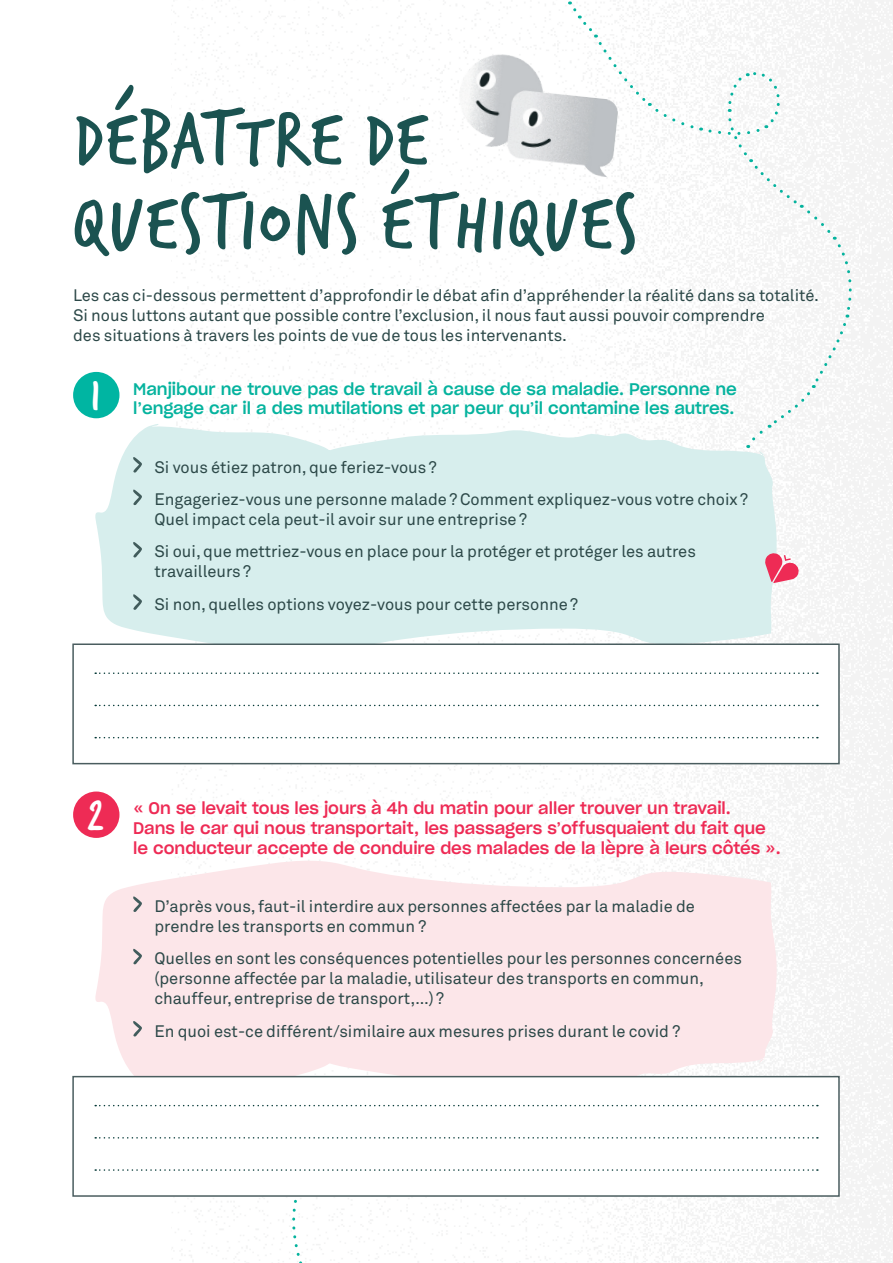
<style>
.page{position:relative;width:893px;height:1263px;background:#fff}
.page>*{position:absolute;margin:0;border:0;box-sizing:border-box;transform-origin:0 0}
.t1{font:82.8px/84px "Verveine";letter-spacing:.005em;color:#1b5351}
.t2{font:48px "Verveine";color:#fff}
.t3{font:16.5px/19.8px "Akkurat Pro";color:#2c4848}
.t4{font:16.5px/19.8px "Sharp Grotesk Medium 20";color:#ee2b55}
.t5{font:16.5px/19.8px "Sharp Grotesk Medium 20";color:#05b39e}
</style>
<div class="page">
<svg style="left:542px;top:0;width:310px;height:469px"></svg>
<svg style="left:289px;top:1197px;width:52px;height:66px"></svg>
<div style="left:73px;top:372px;width:46px;height:46px;background:#00b5a2;border-radius:50%"></div>
<svg style="left:95px;top:423px;width:682px;height:220px;background:#dbefee"></svg>
<svg style="left:133px;top:457px;width:9px;height:16px"></svg>
<svg style="left:133px;top:490px;width:9px;height:15px"></svg>
<svg style="left:133px;top:542px;width:9px;height:15px"></svg>
<svg style="left:133px;top:594px;width:9px;height:16px"></svg>
<div style="left:72px;top:643px;width:768px;height:121px;background:#fff;border:2px solid #4a5d5f"></div>
<svg style="left:95px;top:672px;width:723px;height:2px"></svg>
<svg style="left:95px;top:705px;width:723px;height:1px"></svg>
<svg style="left:95px;top:737px;width:723px;height:1px"></svg>
<div style="left:73px;top:791px;width:46px;height:47px;background:#ee2b55;border-radius:50%"></div>
<svg style="left:94px;top:858px;width:683px;height:218px;background:#fbe8eb"></svg>
<svg style="left:133px;top:896px;width:9px;height:16px"></svg>
<svg style="left:133px;top:949px;width:9px;height:15px"></svg>
<svg style="left:133px;top:1021px;width:9px;height:15px"></svg>
<div style="left:72px;top:1076px;width:768px;height:121px;background:#fff;border:2px solid #4a5d5f"></div>
<svg style="left:95px;top:1105px;width:723px;height:1px"></svg>
<svg style="left:95px;top:1137px;width:723px;height:1px"></svg>
<svg style="left:95px;top:1169px;width:723px;height:2px"></svg>
<img style="left:427px;top:26px;width:221px;height:177px">
<svg style="left:765px;top:552px;width:35px;height:31px"></svg>
<h1 class="t1" style="left:73px;top:97px;width:566px">DÉBATTRE DE<br>QUESTIONS ÉTHIQUES</h1>
<p class="t3" style="left:73px;top:286px;width:747px">Les cas ci-dessous permettent d’approfondir le débat afin d’appréhender la réalité dans sa totalité.<br>Si nous luttons autant que possible contre l’exclusion, il nous faut aussi pouvoir comprendre<br>des situations à travers les points de vue de tous les intervenants.</p>
<h2 class="t2" style="left:91px;top:362px;width:13px">1</h2>
<p class="t5" style="left:133px;top:378px;width:605px">Manjibour ne trouve pas de travail à cause de sa maladie. Personne ne l’engage car il a des mutilations et par peur qu’il contamine les autres.</p>
<p class="t3" style="left:154px;top:451px;width:595px;line-height:32.5px">Si vous étiez patron, que feriez-vous?<br>Engageriez-vous une personne malade? Comment expliquez-vous votre choix?</p>
<p class="t3" style="left:154px;top:503px;width:543px;line-height:32.5px">Quel impact cela peut-il avoir sur une entreprise?<br>Si oui, que mettriez-vous en place pour la protéger et protéger les autres</p>
<p class="t3" style="left:154px;top:556px;width:425px;line-height:32.5px">travailleurs?<br>Si non, quelles options voyez-vous pour cette personne?</p>
<h2 class="t2" style="left:88px;top:781px;width:18px">2</h2>
<p class="t4" style="left:133px;top:798px;width:649px">« On se levait tous les jours à 4h du matin pour aller trouver un travail.<br>Dans le car qui nous transportait, les passagers s’offusquaient du fait que le conducteur accepte de conduire des malades de la lèpre à leurs côtés ».</p>
<p class="t3" style="left:154px;top:897px;width:542px">D’après vous, faut-il interdire aux personnes affectées par la maladie de prendre les transports en commun ?</p>
<p class="t3" style="left:154px;top:949px;width:589px">Quelles en sont les conséquences potentielles pour les personnes concernées (personne affectée par la maladie, utilisateur des transports en commun, chauffeur, entreprise de transport,…)?</p>
<p class="t3" style="left:154px;top:1021px;width:528px">En quoi est-ce différent/similaire aux mesures prises durant le covid ?</p>
</div>
